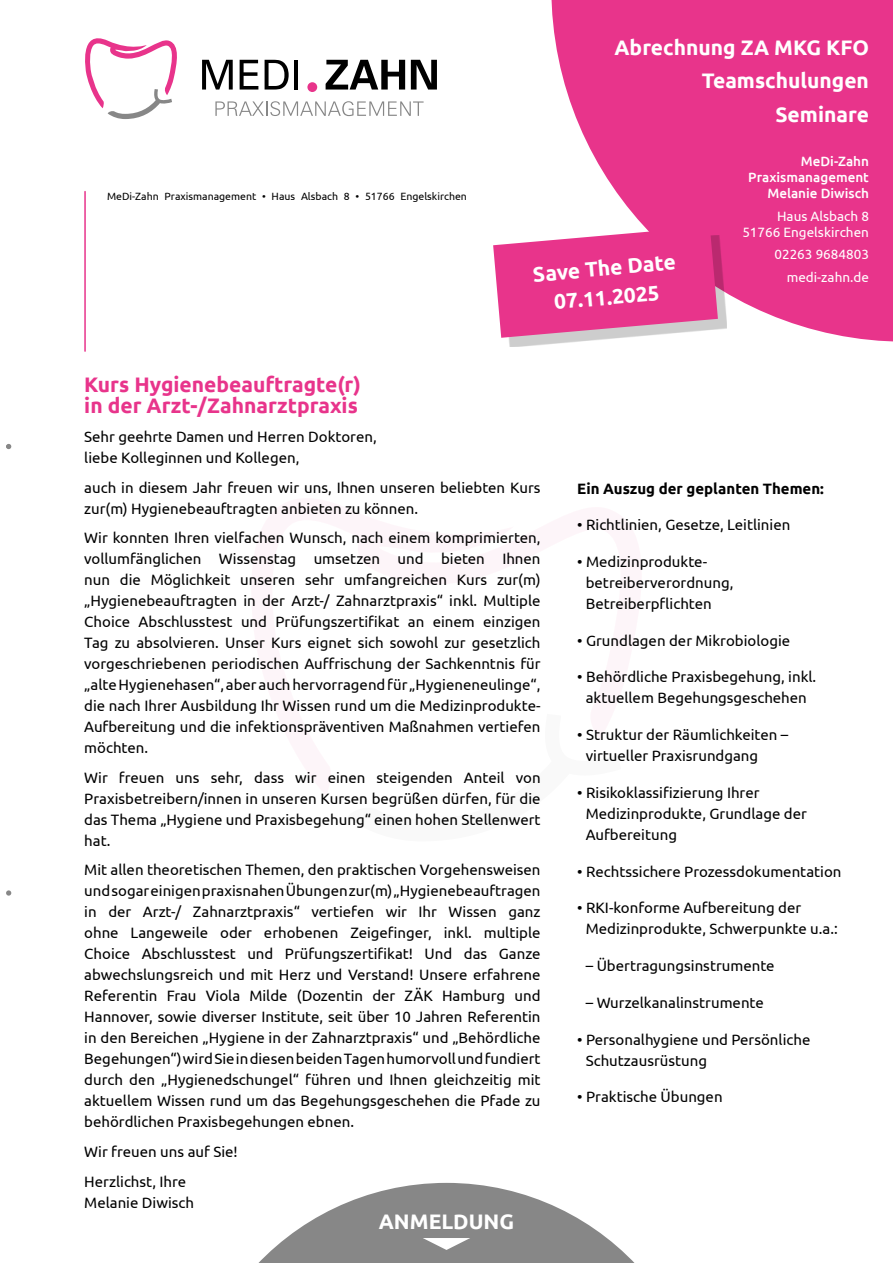
<style>
.page{position:relative;width:893px;height:1263px;background:#fff}
.page>*{position:absolute;margin:0;border:0;box-sizing:border-box;transform-origin:0 0}
.t1{font:700 21px/33.8px "Ubuntu";color:#fff;text-align:right}
.t2{font:700 21px/21px "Ubuntu";color:#e8348b}
.t3{font:15px/21px "Ubuntu";color:#000}
.t4{font:700 15px "Ubuntu";color:#000}
.t5{font:13.5px/16.2px "Ubuntu";color:#fff;text-align:right}
.t6{font:500 13.5px/16.2px "Ubuntu";color:#fff;text-align:right}
.t7{font:10.5px "Ubuntu";color:#000}
</style>
<div class="page">
<svg style="left:6px;top:444px;width:5px;height:5px"></svg>
<svg style="left:6px;top:890px;width:5px;height:6px"></svg>
<svg style="left:551px;top:0;width:342px;height:342px;background:#ea4a97"></svg>
<svg style="left:85px;top:38px;width:92px;height:81px"></svg>
<svg style="left:215px;top:101px;width:209px;height:15px"></svg>
<svg style="left:326px;top:60px;width:79px;height:30px"></svg>
<svg style="left:411px;top:60px;width:26px;height:30px"></svg>
<svg style="left:202px;top:60px;width:31px;height:30px"></svg>
<svg style="left:240px;top:60px;width:18px;height:30px"></svg>
<svg style="left:265px;top:60px;width:24px;height:30px"></svg>
<hr style="left:294px;top:60px;width:4px;height:30px;background:#000">
<div style="left:307px;top:82px;width:10px;height:10px;background:#e8348b;border-radius:50%"></div>
<svg style="left:258px;top:1183px;width:377px;height:80px"></svg>
<hr style="left:84px;top:192px;width:2px;height:159px;background:#e8348b">
<div style="left:502px;top:235px;width:225px;height:112px;background:#000;opacity:.2"></div>
<svg style="left:493px;top:226px;width:225px;height:112px;background:#e8559c"></svg>
<p class="t7" style="left:107px;top:189px;width:361px">MeDi-Zahn Praxismanagement • Haus Alsbach 8 • 51766 Engelskirchen</p>
<h1 class="t1" style="left:614px;top:30px;width:256px">Abrechnung ZA MKG KFO<br>Teamschulungen<br>Seminare</h1>
<h1 class="t1" style="left:532px;top:259px;width:145px;line-height:29.5px;text-align:center;rotate:-5deg">Save The Date<br>07.11.2025</h1>
<p class="t6" style="left:748px;top:152px;width:122px">MeDi-Zahn<br>Praxismanagement<br>Melanie Diwisch</p>
<p class="t5" style="left:742px;top:207px;width:128px">Haus Alsbach 8<br>51766 Engelskirchen</p>
<p class="t5" style="left:774px;top:243px;width:96px;line-height:22.5px">02263 9684803 medi-zahn.de</p>
<h1 class="t2" style="left:84px;top:374px;width:278px">Kurs Hygienebeauftragte(r) in der Arzt-/Zahnarztpraxis</h1>
<p class="t3" style="left:84px;top:426px;width:294px">Sehr geehrte Damen und Herren Doktoren, liebe Kolleginnen und Kollegen,</p>
<p class="t3" style="left:84px;top:477px;width:458px">auch in diesem Jahr freuen wir uns, Ihnen unseren beliebten Kurs zur(m) Hygienebeauftragten anbieten zu können.</p>
<p class="t3" style="left:84px;top:527px;width:458px;text-align:justify">Wir konnten Ihren vielfachen Wunsch, nach einem komprimierten, vollumfänglichen Wissenstag umsetzen und bieten Ihnen nun die Möglichkeit unseren sehr umfangreichen Kurs zur(m) „Hygienebeauftragten in der Arzt-/ Zahnarztpraxis“ inkl. Multiple Choice Abschlusstest und Prüfungszertifikat an einem einzigen Tag zu absolvieren. Unser Kurs eignet sich sowohl zur gesetzlich vorgeschriebenen periodischen Auffrischung der Sachkenntnis für „alte Hygienehasen“, aber auch hervorragend für „Hygieneneulinge“, die nach Ihrer Ausbildung Ihr Wissen rund um die Medizinprodukte-Aufbereitung und die infektionspräventiven Maßnahmen vertiefen möchten.</p>
<p class="t3" style="left:84px;top:767px;width:458px;text-align:justify">Wir freuen uns sehr, dass wir einen steigenden Anteil von Praxisbetreibern/innen in unseren Kursen begrüßen dürfen, für die das Thema „Hygiene und Praxisbegehung“ einen hohen Stellenwert hat.</p>
<p class="t3" style="left:84px;top:859px;width:458px;text-align:justify">Mit allen theoretischen Themen, den praktischen Vorgehensweisen und sogar einigen praxisnahen Übungen zur(m) „Hygienebeauftragen in der Arzt-/ Zahnarztpraxis“ vertiefen wir Ihr Wissen ganz ohne Langeweile oder erhobenen Zeigefinger, inkl. multiple Choice Abschlusstest und Prüfungszertifikat! Und das Ganze abwechslungsreich und mit Herz und Verstand! Unsere erfahrene Referentin Frau Viola Milde (Dozentin der ZÄK Hamburg und Hannover, sowie diverser Institute, seit über 10 Jahren Referentin in den Bereichen „Hygiene in der Zahnarztpraxis“ und „Behördliche Begehungen“) wird Sie in diesen beiden Tagen humorvoll und fundiert durch den „Hygienedschungel“ führen und Ihnen gleichzeitig mit aktuellem Wissen rund um das Begehungsgeschehen die Pfade zu behördlichen Praxisbegehungen ebnen.</p>
<p class="t3" style="left:84px;top:1136px;width:155px;line-height:29.5px">Wir freuen uns auf Sie!<br>Herzlichst, Ihre</p>
<p class="t3" style="left:84px;top:1191px;width:111px">Melanie Diwisch</p>
<h1 class="t1" style="left:379px;top:1204px;width:137px">ANMELDUNG</h1>
<p class="t4" style="left:577px;top:479px;width:248px">Ein Auszug der geplanten Themen:</p>
<p class="t3" style="left:577px;top:514px;width:215px">• Richtlinien, Gesetze, Leitlinien</p>
<p class="t3" style="left:586px;top:551px;width:149px;text-indent:-9px">• Medizinprodukte&shy;betreiberverordnung,<br>Betreiberpflichten</p>
<p class="t3" style="left:577px;top:629px;width:214px">• Grundlagen der Mikrobiologie</p>
<p class="t3" style="left:577px;top:666px;width:241px;text-align:center">• Behördliche Praxisbegehung, inkl. aktuellem Begehungsgeschehen</p>
<p class="t3" style="left:586px;top:724px;width:204px;text-indent:-9px">• Struktur der Räumlichkeiten – virtueller Praxisrundgang</p>
<p class="t3" style="left:586px;top:782px;width:223px;text-indent:-9px">• Risikoklassifizierung Ihrer<br>Medizinprodukte, Grundlage der<br>Aufbereitung</p>
<p class="t3" style="left:577px;top:860px;width:266px">• Rechtssichere Prozessdokumentation</p>
<p class="t3" style="left:586px;top:897px;width:254px;text-indent:-9px">• RKI-konforme Aufbereitung der<br>Medizinprodukte, Schwerpunkte u.a.:</p>
<p class="t3" style="left:586px;top:955px;width:190px">– Übertragungsinstrumente</p>
<p class="t3" style="left:586px;top:991px;width:180px">– Wurzelkanalinstrumente</p>
<p class="t3" style="left:586px;top:1028px;width:226px;text-indent:-9px">• Personalhygiene und Persönliche<br>Schutzausrüstung</p>
<p class="t3" style="left:577px;top:1086px;width:147px">• Praktische Übungen</p>
</div>
